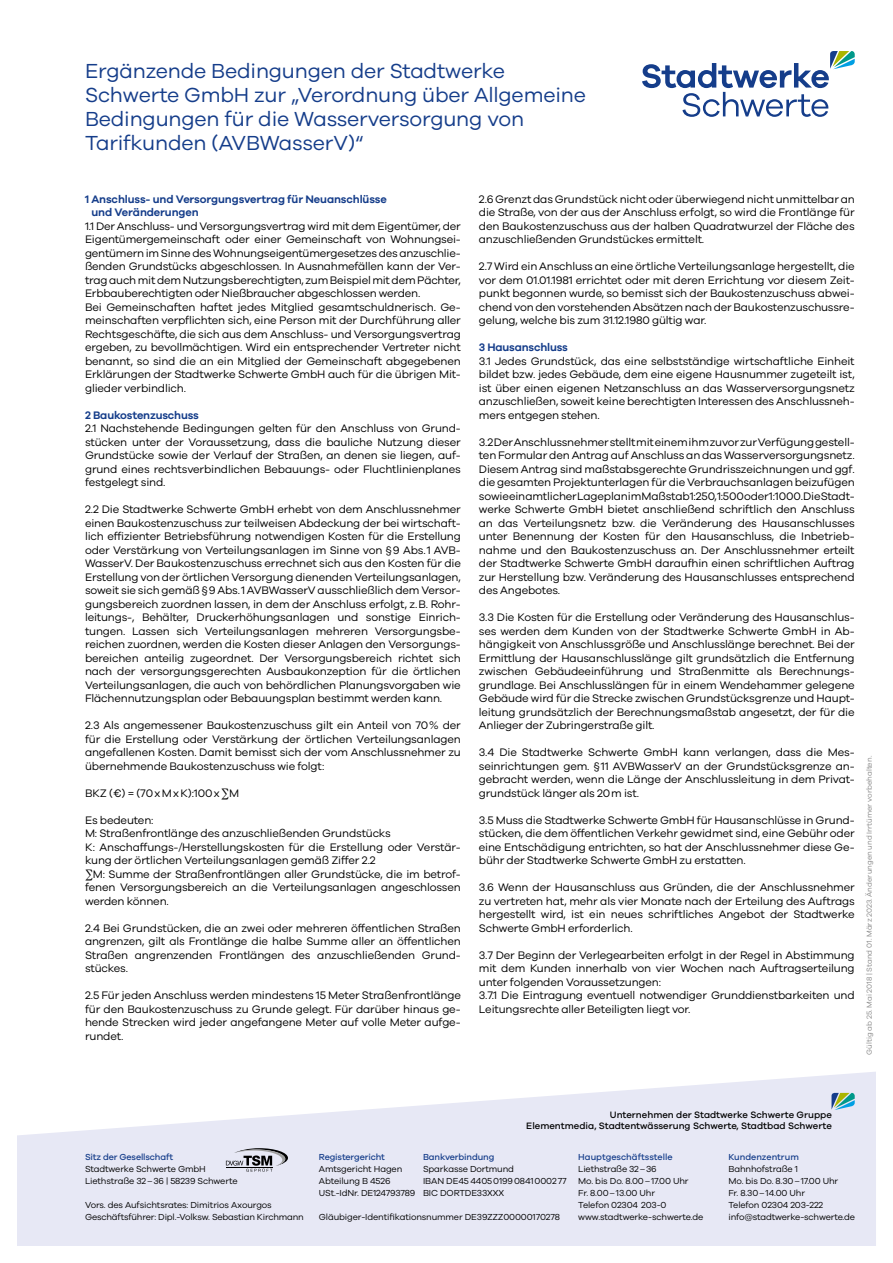
<style>
.page{position:relative;width:893px;height:1263px;background:#fff}
.page>*{position:absolute;margin:0;border:0;box-sizing:border-box;transform-origin:0 0}
.t1{font:21px/24px "Galano Grotesque";letter-spacing:-.01em;color:#153d8a}
.t2{font:11.25px/13.5px "Galano Grotesque";letter-spacing:-.015em;color:#000;text-align:justify}
.t3{font:600 11.25px/13.5px "Galano Grotesque";letter-spacing:-.01em;color:#153d8a}
.t4{font:11.25px "Galano Grotesque";letter-spacing:.04em;color:#000}
.t5{font:500 9.6px/10.9px "Galano Grotesque";color:#000;text-align:right}
.t6{font:9px/12px "Galano Grotesque";letter-spacing:-.015em;color:#000}
.t7{font:500 9px "Galano Grotesque";letter-spacing:-.015em;color:#153d8a}
.t8{font:7.5px "Galano Grotesque";color:#878787}
</style>
<div class="page">
<svg style="left:17px;top:1072px;width:859px;height:174px;fill:#e7e8f5"></svg>
<svg style="left:226px;top:1148px;width:62px;height:24px"></svg>
<svg style="left:642px;top:51px;width:213px;height:66px"></svg>
<svg style="left:831px;top:1093px;width:24px;height:17px"></svg>
<h1 class="t1" style="left:85px;top:59px;width:502px">Ergänzende Bedingungen der Stadtwerke Schwerte GmbH zur „Verordnung über Allgemeine Bedingungen für die Wasserversorgung von Tarifkunden (AVBWasserV)“</h1>
<p class="t3" style="left:91px;top:192px;width:297px;text-indent:-6px">1 Anschluss- und Versorgungsvertrag für Neuanschlüsse und Veränderungen</p>
<p class="t2" style="left:85px;top:219px;width:377px;text-align:left">1.1 Der Anschluss- und Versorgungsvertrag wird mit dem Eigentümer, der Eigentümergemeinschaft oder einer Gemeinschaft von Wohnungsei&shy;gentümern im Sinne des Wohnungseigentümergesetzes des anzuschlie&shy;ßenden Grundstücks abgeschlossen. In Ausnahmefällen kann der Ver&shy;trag auch mit dem Nutzungsberechtigten, zum Beispiel mit dem Pächter, Erbbauberechtigten oder Nießbraucher abgeschlossen werden.<br>Bei Gemeinschaften haftet jedes Mitglied gesamtschuldnerisch. Ge&shy;meinschaften verpflichten sich, eine Person mit der Durchführung aller Rechtsgeschäfte, die sich aus dem Anschluss- und Versorgungsvertrag ergeben, zu bevollmächtigen. Wird ein entsprechender Vertreter nicht benannt, so sind die an ein Mitglied der Gemeinschaft abgegebenen Erklärungen der Stadtwerke Schwerte GmbH auch für die übrigen Mit&shy;glieder verbindlich.</p>
<p class="t3" style="left:85px;top:408px;width:115px">2 Baukostenzuschuss</p>
<p class="t2" style="left:85px;top:421px;width:377px">2.1 Nachstehende Bedingungen gelten für den Anschluss von Grund&shy;stücken unter der Voraussetzung, dass die bauliche Nutzung dieser Grundstücke sowie der Verlauf der Straßen, an denen sie liegen, auf&shy;grund eines rechtsverbindlichen Bebauungs- oder Fluchtlinienplanes festgelegt sind.</p>
<p class="t2" style="left:85px;top:502px;width:377px;text-align:left">2.2 Die Stadtwerke Schwerte GmbH erhebt von dem Anschlussnehmer einen Baukostenzuschuss zur teilweisen Abdeckung der bei wirtschaft&shy;lich effizienter Betriebsführung notwendigen Kosten für die Erstellung oder Verstärkung von Verteilungsanlagen im Sinne von §9 Abs.1 AVB-WasserV. Der Baukostenzuschuss errechnet sich aus den Kosten für die Erstellung von der örtlichen Versorgung dienenden Verteilungsanlagen, soweit sie sich gemäß §9 Abs.1 AVBWasserV ausschließlich dem Versor&shy;gungsbereich zuordnen lassen, in dem der Anschluss erfolgt, z.B. Rohr&shy;leitungs-, Behälter, Druckerhöhungsanlagen und sonstige Einrich&shy;tungen. Lassen sich Verteilungsanlagen mehreren Versorgungsbe&shy;reichen zuordnen, werden die Kosten dieser Anlagen den Versorgungs&shy;bereichen anteilig zugeordnet. Der Versorgungsbereich richtet sich nach der versorgungsgerechten Ausbaukonzeption für die örtlichen Verteilungsanlagen, die auch von behördlichen Planungsvorgaben wie Flächennutzungsplan oder Bebauungsplan bestimmt werden kann.</p>
<p class="t2" style="left:85px;top:718px;width:377px">2.3 Als angemessener Baukostenzuschuss gilt ein Anteil von 70% der für die Erstellung oder Verstärkung der örtlichen Verteilungsanlagen angefallenen Kosten. Damit bemisst sich der vom Anschlussnehmer zu übernehmende Baukostenzuschuss wie folgt:</p>
<p class="t4" style="left:85px;top:786px;width:156px">BKZ (€) = (70xMxK):100x∑M</p>
<p class="t2" style="left:85px;top:813px;width:377px;text-align:left">Es bedeuten:<br>M: Straßenfrontlänge des anzuschließenden Grundstücks<br>K: Anschaffungs-/Herstellungskosten für die Erstellung oder Verstär&shy;kung der örtlichen Verteilungsanlagen gemäß Ziffer 2.2<br>∑M: Summe der Straßenfrontlängen aller Grundstücke, die im betrof&shy;fenen Versorgungsbereich an die Verteilungsanlagen angeschlossen werden können.</p>
<p class="t2" style="left:85px;top:921px;width:377px">2.4 Bei Grundstücken, die an zwei oder mehreren öffentlichen Straßen angrenzen, gilt als Frontlänge die halbe Summe aller an öffentlichen Straßen angrenzenden Frontlängen des anzuschließenden Grund&shy;stückes.</p>
<p class="t2" style="left:85px;top:988px;width:377px">2.5 Für jeden Anschluss werden mindestens 15 Meter Straßenfrontlänge für den Baukostenzuschuss zu Grunde gelegt. Für darüber hinaus ge&shy;hende Strecken wird jeder angefangene Meter auf volle Meter aufge&shy;rundet.</p>
<p class="t2" style="left:479px;top:192px;width:377px">2.6 Grenzt das Grundstück nicht oder überwiegend nicht unmittelbar an die Straße, von der aus der Anschluss erfolgt, so wird die Frontlänge für den Baukostenzuschuss aus der halben Quadratwurzel der Fläche des anzuschließenden Grundstückes ermittelt.</p>
<p class="t2" style="left:479px;top:259px;width:377px">2.7 Wird ein Anschluss an eine örtliche Verteilungsanlage hergestellt, die vor dem 01.01.1981 errichtet oder mit deren Errichtung vor diesem Zeit&shy;punkt begonnen wurde, so bemisst sich der Baukostenzuschuss abwei&shy;chend von den vorstehenden Absätzen nach der Baukostenzuschussre&shy;gelung, welche bis zum 31.12.1980 gültig war.</p>
<p class="t3" style="left:479px;top:340px;width:90px">3 Hausanschluss</p>
<p class="t2" style="left:479px;top:354px;width:377px">3.1 Jedes Grundstück, das eine selbstständige wirtschaftliche Einheit bildet bzw. jedes Gebäude, dem eine eigene Hausnummer zugeteilt ist, ist über einen eigenen Netzanschluss an das Wasserversorgungsnetz anzuschließen, soweit keine berechtigten Interessen des Anschlussneh&shy;mers entgegen stehen.</p>
<p class="t2" style="left:479px;top:435px;width:377px">3.2 Der Anschlussnehmer stellt mit einem ihm zuvor zur Verfügung gestell&shy;ten Formular den Antrag auf Anschluss an das Wasserversorgungsnetz.<br>Diesem Antrag sind maßstabsgerechte Grundrisszeichnungen und ggf. die gesamten Projektunterlagen für die Verbrauchsanlagen beizufügen sowie ein amtlicher Lageplan im Maßstab 1:250, 1:500 oder 1:1000. Die Stadt&shy;werke Schwerte GmbH bietet anschließend schriftlich den Anschluss an das Verteilungsnetz bzw. die Veränderung des Hausanschlusses unter Benennung der Kosten für den Hausanschluss, die Inbetrieb&shy;nahme und den Baukostenzuschuss an. Der Anschlussnehmer erteilt der Stadtwerke Schwerte GmbH daraufhin einen schriftlichen Auftrag zur Herstellung bzw. Veränderung des Hausanschlusses entsprechend des Angebotes.</p>
<p class="t2" style="left:479px;top:610px;width:377px">3.3 Die Kosten für die Erstellung oder Veränderung des Hausanschlus&shy;ses werden dem Kunden von der Stadtwerke Schwerte GmbH in Ab&shy;hängigkeit von Anschlussgröße und Anschlusslänge berechnet. Bei der Ermittlung der Hausanschlusslänge gilt grundsätzlich die Entfernung zwischen Gebäudeeinführung und Straßenmitte als Berechnungs&shy;grundlage. Bei Anschlusslängen für in einem Wendehammer gelegene Gebäude wird für die Strecke zwischen Grundstücksgrenze und Haupt&shy;leitung grundsätzlich der Berechnungsmaßstab angesetzt, der für die Anlieger der Zubringerstraße gilt.</p>
<p class="t2" style="left:479px;top:745px;width:377px">3.4 Die Stadtwerke Schwerte GmbH kann verlangen, dass die Mes&shy;seinrichtungen gem. §11 AVBWasserV an der Grundstücksgrenze an&shy;gebracht werden, wenn die Länge der Anschlussleitung in dem Privat&shy;grundstück länger als 20m ist.</p>
<p class="t2" style="left:479px;top:813px;width:377px">3.5 Muss die Stadtwerke Schwerte GmbH für Hausanschlüsse in Grund&shy;stücken, die dem öffentlichen Verkehr gewidmet sind, eine Gebühr oder eine Entschädigung entrichten, so hat der Anschlussnehmer diese Ge&shy;bühr der Stadtwerke Schwerte GmbH zu erstatten.</p>
<p class="t2" style="left:479px;top:880px;width:377px">3.6 Wenn der Hausanschluss aus Gründen, die der Anschlussnehmer zu vertreten hat, mehr als vier Monate nach der Erteilung des Auftrags hergestellt wird, ist ein neues schriftliches Angebot der Stadtwerke Schwerte GmbH erforderlich.</p>
<p class="t2" style="left:479px;top:948px;width:377px;text-align:left">3.7 Der Beginn der Verlegearbeiten erfolgt in der Regel in Abstimmung mit dem Kunden innerhalb von vier Wochen nach Auftragserteilung unter folgenden Voraussetzungen:<br>3.7.1 Die Eintragung eventuell notwendiger Grunddienstbarkeiten und Leitungsrechte aller Beteiligten liegt vor.</p>
<p class="t8" style="left:865px;top:1054px;width:300px;rotate:-90deg">Gültig ab 25. Mai 2018 | Stand 01. März 2023. Änderungen und Irrtümer vorbehalten.</p>
<p class="t7" style="left:85px;top:1152px;width:90px">Sitz der Gesellschaft</p>
<p class="t6" style="left:85px;top:1163px;width:154px">Stadtwerke Schwerte GmbH<br>Liethstraße 32–36 | 58239 Schwerte</p>
<p class="t6" style="left:85px;top:1199px;width:220px">Vors. des Aufsichtsrates: Dimitrios Axourgos<br>Geschäftsführer: Dipl.-Volksw. Sebastian Kirchmann</p>
<p class="t5" style="left:526px;top:1108px;width:307px">Unternehmen der Stadtwerke Schwerte Gruppe<br>Elementmedia, Stadtentwässerung Schwerte, Stadtbad Schwerte</p>
<p class="t7" style="left:319px;top:1152px;width:68px">Registergericht</p>
<p class="t6" style="left:319px;top:1163px;width:98px">Amtsgericht Hagen<br>Abteilung B 4526<br>USt.-IdNr. DE124793789</p>
<p class="t6" style="left:319px;top:1211px;width:242px">Gläubiger-Identifikationsnummer DE39ZZZ00000170278</p>
<p class="t7" style="left:423px;top:1152px;width:73px">Bankverbindung</p>
<p class="t6" style="left:423px;top:1163px;width:145px">Sparkasse Dortmund<br>IBAN DE45 440501990841000277<br>BIC DORTDE33XXX</p>
<p class="t7" style="left:578px;top:1152px;width:96px">Hauptgeschäftsstelle</p>
<p class="t6" style="left:578px;top:1163px;width:127px">Liethstraße 32–36<br>Mo. bis Do. 8.00–17.00 Uhr<br>Fr. 8.00–13.00 Uhr<br>Telefon 02304 203-0 www.stadtwerke-schwerte.de</p>
<p class="t7" style="left:728px;top:1152px;width:72px">Kundenzentrum</p>
<p class="t6" style="left:728px;top:1163px;width:128px">Bahnhofstraße 1<br>Mo. bis Do. 8.30–17.00 Uhr<br>Fr. 8.30–14.00 Uhr<br>Telefon 02304 203-222 info@stadtwerke-schwerte.de</p>
</div>
